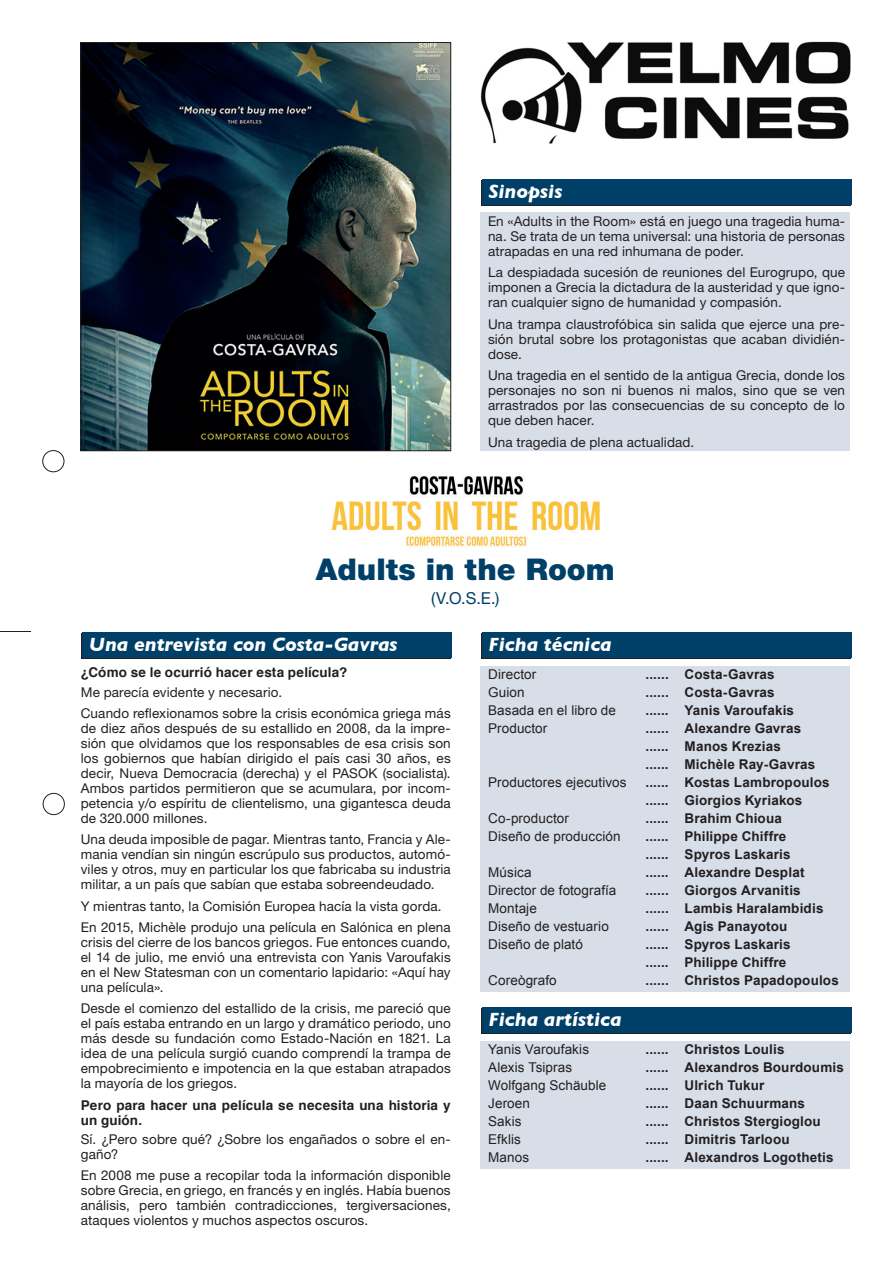
<style>
.page{position:relative;width:893px;height:1263px;background:#fff}
.page>*{position:absolute;margin:0;border:0;box-sizing:border-box;transform-origin:0 0}
.t1{font:900 30px "Helvetica Neue";color:#004068}
.t2{font:italic 700 19.5px "Gill Sans";color:#fff}
.t3{font:16.5px "Helvetica Neue";color:#004068}
.t4{font:13.5px/15px "Helvetica Neue";letter-spacing:.01em;color:#231f20;text-align:justify}
.t5{font:700 13.5px "Arial";letter-spacing:.015em;color:#231f20}
.t6{font:13.5px "Arial";letter-spacing:.01em;color:#231f20}
.t7{font:700 13.5px/15px "Helvetica";letter-spacing:.01em;color:#231f20}
</style>
<div class="page">
<img style="left:82px;top:44px;width:367px;height:405px">
<div style="left:80px;top:42px;width:371px;height:409px;border:1px solid #231f20"></div>
<div style="left:480px;top:180px;width:370px;height:25px;background:#231f20"></div>
<div style="left:81px;top:634px;width:370px;height:25px;background:#231f20"></div>
<div style="left:482px;top:179px;width:369px;height:25px;background:#004068"></div>
<div style="left:82px;top:632px;width:370px;height:26px;background:#004068"></div>
<div style="left:480px;top:212px;width:370px;height:239px;background:#d7dee8"></div>
<hr style="left:0;top:631px;width:31px;height:1px;background:#231f20">
<div style="left:43px;top:450px;width:21px;height:22px;border:1px solid #231f20;border-radius:50%"></div>
<div style="left:43px;top:793px;width:22px;height:22px;border:1px solid #231f20;border-radius:50%"></div>
<img style="left:480px;top:41px;width:370px;height:102px">
<div style="left:481px;top:634px;width:369px;height:25px;background:#231f20"></div>
<div style="left:481px;top:1008px;width:369px;height:26px;background:#231f20"></div>
<div style="left:482px;top:632px;width:369px;height:26px;background:#004068"></div>
<div style="left:482px;top:1007px;width:369px;height:26px;background:#004068"></div>
<div style="left:480px;top:666px;width:370px;height:326px;background:#d7dee8"></div>
<div style="left:480px;top:1041px;width:370px;height:128px;background:#d7dee8"></div>
<img style="left:331px;top:476px;width:269px;height:71px">
<p class="t2" style="left:489px;top:180px;width:75px">Sinopsis</p>
<p class="t4" style="left:488px;top:214px;width:359px">En «Adults in the Room» está en juego una tragedia huma&shy;na. Se trata de un tema universal: una historia de personas atrapadas en una red inhumana de poder.</p>
<p class="t4" style="left:488px;top:265px;width:359px">La despiadada sucesión de reuniones del Eurogrupo, que imponen a Grecia la dictadura de la austeridad y que igno&shy;ran cualquier signo de humanidad y compasión.</p>
<p class="t4" style="left:488px;top:316px;width:359px">Una trampa claustrofóbica sin salida que ejerce una pre&shy;sión brutal sobre los protagonistas que acaban dividién&shy;dose.</p>
<p class="t4" style="left:488px;top:368px;width:359px">Una tragedia en el sentido de la antigua Grecia, donde los personajes no son ni buenos ni malos, sino que se ven arrastrados por las consecuencias de su concepto de lo que deben hacer.</p>
<p class="t4" style="left:488px;top:434px;width:208px">Una tragedia de plena actualidad.</p>
<p class="t1" style="left:316px;top:552px;width:300px">Adults in the Room</p>
<p class="t3" style="left:431px;top:588px;width:70px">(V.O.S.E.)</p>
<p class="t2" style="left:89px;top:633px;width:310px">Una entrevista con Costa-Gavras</p>
<p class="t7" style="left:81px;top:665px;width:268px">¿Cómo se le ocurrió hacer esta película?</p>
<p class="t4" style="left:81px;top:684px;width:203px">Me parecía evidente y necesario.</p>
<p class="t4" style="left:81px;top:705px;width:371px">Cuando reflexionamos sobre la crisis económica griega más de diez años después de su estallido en 2008, da la impre&shy;sión que olvidamos que los responsables de esa crisis son los gobiernos que habían dirigido el país casi 30 años, es decir, Nueva Democracia (derecha) y el PASOK (socialista).<br>Ambos partidos permitieron que se acumulara, por incom&shy;petencia y/o espíritu de clientelismo, una gigantesca deuda de 320.000 millones.</p>
<p class="t4" style="left:81px;top:832px;width:371px">Una deuda imposible de pagar. Mientras tanto, Francia y Ale&shy;mania vendían sin ningún escrúpulo sus productos, automó&shy;viles y otros, muy en particular los que fabricaba su industria militar, a un país que sabían que estaba sobreendeudado.</p>
<p class="t4" style="left:81px;top:898px;width:362px">Y mientras tanto, la Comisión Europea hacía la vista gorda.</p>
<p class="t4" style="left:81px;top:919px;width:371px">En 2015, Michèle produjo una película en Salónica en plena crisis del cierre de los bancos griegos. Fue entonces cuando, el 14 de julio, me envió una entrevista con Yanis Varoufakis en el New Statesman con un comentario lapidario: «Aquí hay una película».</p>
<p class="t4" style="left:81px;top:1001px;width:371px">Desde el comienzo del estallido de la crisis, me pareció que el país estaba entrando en un largo y dramático periodo, uno más desde su fundación como Estado-Nación en 1821. La idea de una película surgió cuando comprendí la trampa de empobrecimiento e impotencia en la que estaban atrapados la mayoría de los griegos.</p>
<p class="t7" style="left:81px;top:1098px;width:371px">Pero para hacer una película se necesita una historia y un guión.</p>
<p class="t4" style="left:81px;top:1131px;width:371px">Sí. ¿Pero sobre qué? ¿Sobre los engañados o sobre el en&shy;gaño?</p>
<p class="t4" style="left:81px;top:1168px;width:371px">En 2008 me puse a recopilar toda la información disponible sobre Grecia, en griego, en francés y en inglés. Había buenos análisis, pero también contradicciones, tergiversaciones, ataques violentos y muchos aspectos oscuros.</p>
<p class="t2" style="left:489px;top:633px;width:125px">Ficha técnica</p>
<p class="t6" style="left:488px;top:667px;width:50px">Director</p>
<p class="t5" style="left:645px;top:667px;width:131px">...... Costa-Gavras</p>
<p class="t6" style="left:488px;top:685px;width:38px">Guion</p>
<p class="t5" style="left:645px;top:685px;width:131px">...... Costa-Gavras</p>
<p class="t6" style="left:488px;top:703px;width:129px">Basada en el libro de</p>
<p class="t5" style="left:645px;top:703px;width:150px">...... Yanis Varoufakis</p>
<p class="t6" style="left:488px;top:721px;width:61px">Productor</p>
<p class="t5" style="left:645px;top:721px;width:157px">...... Alexandre Gavras</p>
<p class="t5" style="left:645px;top:739px;width:137px">...... Manos Krezias</p>
<p class="t5" style="left:645px;top:757px;width:171px">...... Michèle Ray-Gavras</p>
<p class="t6" style="left:488px;top:775px;width:140px">Productores ejecutivos</p>
<p class="t5" style="left:645px;top:775px;width:186px">...... Kostas Lambropoulos</p>
<p class="t5" style="left:645px;top:793px;width:158px">...... Giorgios Kyriakos</p>
<p class="t6" style="left:488px;top:811px;width:82px">Co-productor</p>
<p class="t5" style="left:645px;top:811px;width:138px">...... Brahim Chioua</p>
<p class="t6" style="left:488px;top:829px;width:134px">Diseño de producción</p>
<p class="t5" style="left:645px;top:829px;width:142px">...... Philippe Chiffre</p>
<p class="t5" style="left:645px;top:847px;width:147px">...... Spyros Laskaris</p>
<p class="t6" style="left:488px;top:865px;width:45px">Música</p>
<p class="t5" style="left:645px;top:865px;width:160px">...... Alexandre Desplat</p>
<p class="t6" style="left:488px;top:883px;width:130px">Director de fotografía</p>
<p class="t5" style="left:645px;top:883px;width:157px">...... Giorgos Arvanitis</p>
<p class="t6" style="left:488px;top:901px;width:50px">Montaje</p>
<p class="t5" style="left:645px;top:901px;width:179px">...... Lambis Haralambidis</p>
<p class="t6" style="left:488px;top:919px;width:122px">Diseño de vestuario</p>
<p class="t5" style="left:645px;top:919px;width:143px">...... Agis Panayotou</p>
<p class="t6" style="left:488px;top:937px;width:96px">Diseño de plató</p>
<p class="t5" style="left:645px;top:937px;width:147px">...... Spyros Laskaris</p>
<p class="t5" style="left:645px;top:955px;width:142px">...... Philippe Chiffre</p>
<p class="t6" style="left:488px;top:973px;width:70px">Coreògrafo</p>
<p class="t5" style="left:645px;top:973px;width:195px">...... Christos Papadopoulos</p>
<p class="t2" style="left:489px;top:1008px;width:135px">Ficha artística</p>
<p class="t6" style="left:488px;top:1042px;width:102px">Yanis Varoufakis</p>
<p class="t5" style="left:645px;top:1042px;width:141px">...... Christos Loulis</p>
<p class="t6" style="left:488px;top:1060px;width:85px">Alexis Tsipras</p>
<p class="t5" style="left:645px;top:1060px;width:200px">...... Alexandros Bourdoumis</p>
<p class="t6" style="left:488px;top:1078px;width:120px">Wolfgang Schäuble</p>
<p class="t5" style="left:645px;top:1078px;width:120px">...... Ulrich Tukur</p>
<p class="t6" style="left:488px;top:1096px;width:43px">Jeroen</p>
<p class="t5" style="left:645px;top:1096px;width:161px">...... Daan Schuurmans</p>
<p class="t6" style="left:488px;top:1114px;width:35px">Sakis</p>
<p class="t5" style="left:645px;top:1114px;width:177px">...... Christos Stergioglou</p>
<p class="t6" style="left:488px;top:1132px;width:34px">Efklis</p>
<p class="t5" style="left:645px;top:1132px;width:146px">...... Dimitris Tarloou</p>
<p class="t6" style="left:488px;top:1150px;width:43px">Manos</p>
<p class="t5" style="left:645px;top:1150px;width:190px">...... Alexandros Logothetis</p>
</div>
